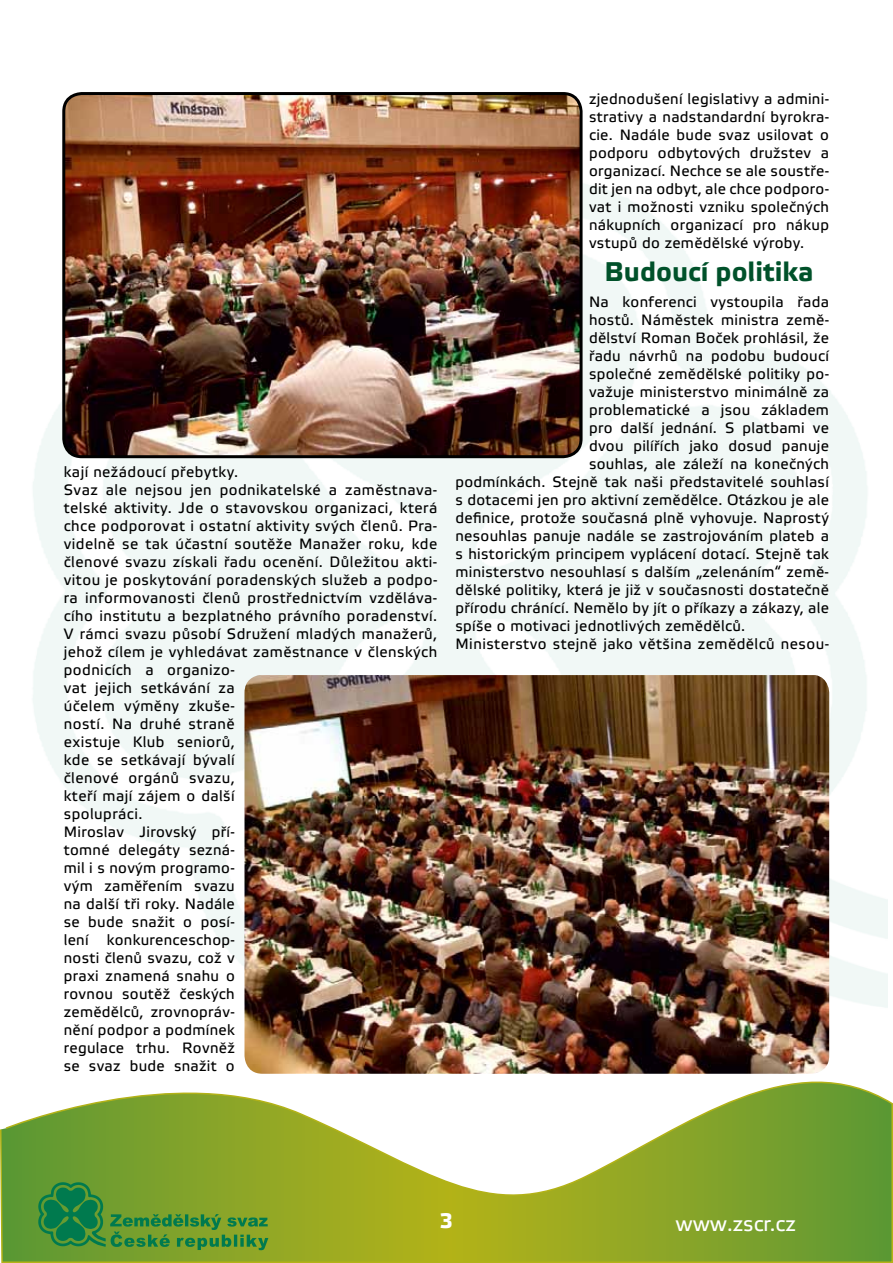
<style>
.page{position:relative;width:893px;height:1263px;background:#fff}
.page>*{position:absolute;margin:0;border:0;box-sizing:border-box;transform-origin:0 0}
.t1{font:700 27px "Etelka Text";color:#00512a}
.t2{font:21px "Etelka Text";color:#fff}
.t3{font:700 21px "Etelka Text";color:#fff}
.t4{font:15px/18px "Etelka Text";letter-spacing:.02em;color:#000}
</style>
<div class="page">
<svg style="left:1px;top:1042px;width:892px;height:221px"></svg>
<svg style="left:0;top:1129px;width:1px;height:97px"></svg>
<svg style="left:38px;top:1182px;width:230px;height:68px;background:#599635"></svg>
<img style="left:64px;top:96px;width:517px;height:361px">
<div style="left:62px;top:92px;width:521px;height:366px;border:3px solid #000;border-radius:18px"></div>
<img style="left:244px;top:675px;width:585px;height:399px">
<p class="t4" style="left:64px;top:463px;width:375px">kají nežádoucí přebytky.<br>Svaz ale nejsou jen podnikatelské a zaměstnava&shy;telské aktivity. Jde o stavovskou organizaci, která chce podporovat i ostatní aktivity svých členů. Pra&shy;videlně se tak účastní soutěže Manažer roku, kde členové svazu získali řadu ocenění. Důležitou akti&shy;vitou je poskytování poradenských služeb a podpo&shy;ra informovanosti členů prostřednictvím vzděláva&shy;cího institutu a bezplatného právního poradenství.<br>V rámci svazu působí Sdružení mladých manažerů, jehož cílem je vyhledávat zaměstnance v členských podnicích a organizo-<br>vat jejich setkávání za<br>účelem výměny zkuše-<br>ností. Na druhé straně<br>existuje Klub seniorů,<br>kde se setkávají bývalí<br>členové orgánů svazu,<br>kteří mají zájem o další<br>spolupráci.<br>Miroslav Jirovský pří-<br>tomné delegáty sezná-<br>mil i s novým programo-<br>vým zaměřením svazu<br>na další tři roky. Nadále<br>se bude snažit o posí-<br>lení konkurenceschop-<br>nosti členů svazu, což v<br>praxi znamená snahu o<br>rovnou soutěž českých<br>zemědělců, zrovnopráv-<br>nění podpor a podmínek<br>regulace trhu. Rovněž<br>se svaz bude snažit o</p>
<p class="t4" style="left:589px;top:91px;width:242px;text-align:justify">zjednodušení legislativy a admini&shy;strativy a nadstandardní byrokra&shy;cie. Nadále bude svaz usilovat o podporu odbytových družstev a organizací. Nechce se ale soustře&shy;dit jen na odbyt, ale chce podporo&shy;vat i možnosti vzniku společných nákupních organizací pro nákup vstupů do zemědělské výroby.</p>
<h1 class="t1" style="left:604px;top:256px;width:211px">Budoucí politika</h1>
<p class="t4" style="left:589px;top:294px;width:242px">Na konferenci vystoupila řada</p>
<p class="t4" style="left:589px;top:312px;width:242px">hostů. Náměstek ministra země-</p>
<p class="t4" style="left:589px;top:330px;width:242px">dělství Roman Boček prohlásil, že</p>
<p class="t4" style="left:589px;top:348px;width:242px">řadu návrhů na podobu budoucí</p>
<p class="t4" style="left:589px;top:366px;width:241px">společné zemědělské politiky po-</p>
<p class="t4" style="left:589px;top:384px;width:242px">važuje ministerstvo minimálně za</p>
<p class="t4" style="left:589px;top:402px;width:241px">problematické a jsou základem</p>
<p class="t4" style="left:589px;top:420px;width:242px">pro další jednání. S platbami ve</p>
<p class="t4" style="left:589px;top:438px;width:241px">dvou pilířích jako dosud panuje</p>
<p class="t4" style="left:589px;top:456px;width:242px">souhlas, ale záleží na konečných</p>
<p class="t4" style="left:455px;top:474px;width:375px">podmínkách. Stejně tak naši představitelé souhlasí</p>
<p class="t4" style="left:455px;top:492px;width:375px">s dotacemi jen pro aktivní zemědělce. Otázkou je ale</p>
<p class="t4" style="left:455px;top:510px;width:375px">definice, protože současná plně vyhovuje. Naprostý</p>
<p class="t4" style="left:455px;top:528px;width:375px">nesouhlas panuje nadále se zastrojováním plateb a</p>
<p class="t4" style="left:455px;top:546px;width:375px">s historickým principem vyplácení dotací. Stejně tak</p>
<p class="t4" style="left:455px;top:564px;width:375px">ministerstvo nesouhlasí s dalším „zelenáním“ země-</p>
<p class="t4" style="left:455px;top:582px;width:375px">dělské politiky, která je již v současnosti dostatečně</p>
<p class="t4" style="left:455px;top:600px;width:375px">přírodu chránící. Nemělo by jít o příkazy a zákazy, ale</p>
<p class="t4" style="left:455px;top:618px;width:291px">spíše o motivaci jednotlivých zemědělců.</p>
<p class="t4" style="left:455px;top:636px;width:375px">Ministerstvo stejně jako většina zemědělců nesou-</p>
<h2 class="t3" style="left:440px;top:1208px;width:15px">3</h2>
<h2 class="t2" style="left:675px;top:1212px;width:122px">www.zscr.cz</h2>
</div>
